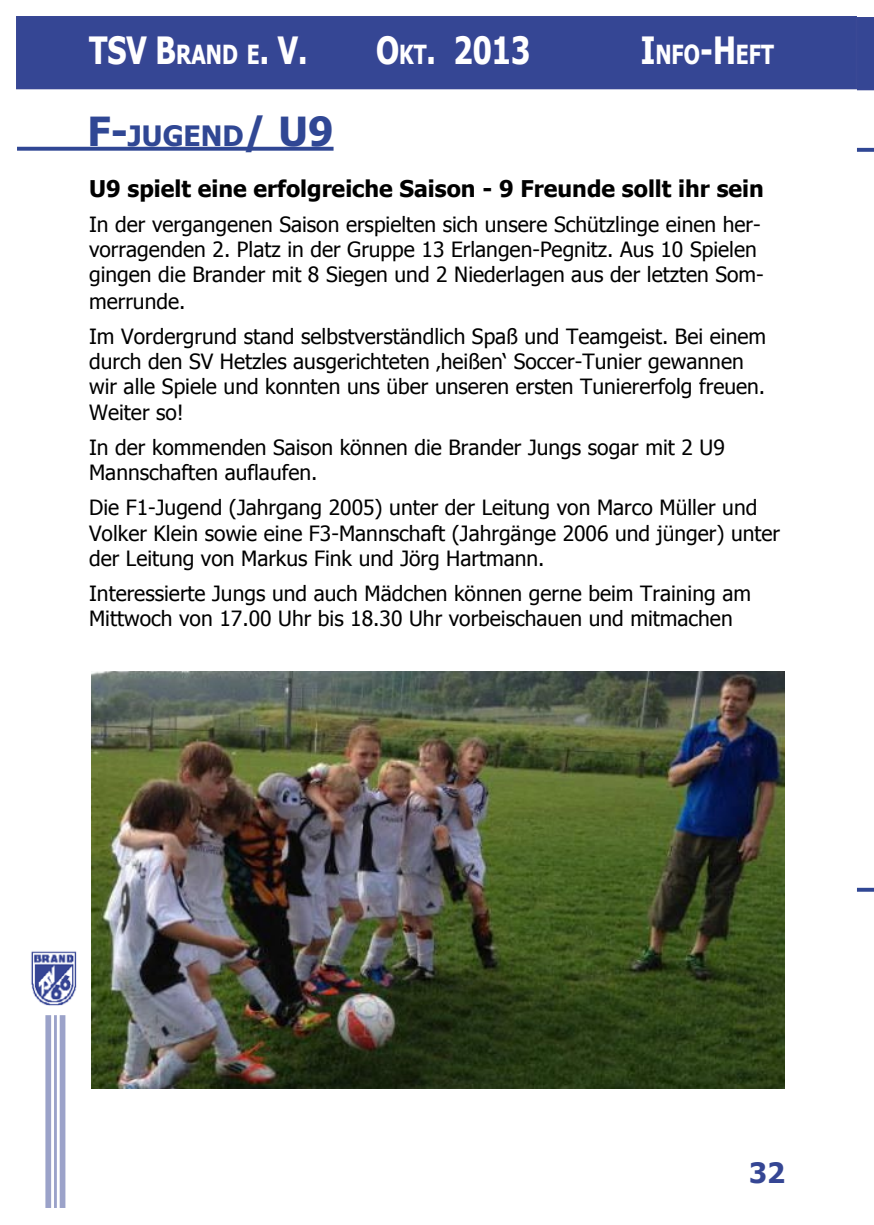
<style>
.page{position:relative;width:874px;height:1225px;background:#fff}
.page>*{position:absolute;margin:0;border:0;box-sizing:border-box;transform-origin:0 0}
.t1{font:700 37.6px "Tahoma";color:#fff;scale:.8 1}
.t2{font:700 28px "Tahoma";color:#304794}
.t3{font:700 28px "Tahoma";color:#354694}
.t4{font:700 26.2px "Tahoma";color:#fff;scale:.8 1}
.t5{font:700 23px "Tahoma";color:#000}
.t6{font:21px/25.6px "Tahoma";color:#000}
.s1{font-size:26.2px}
.s2{font-size:37.6px}
.s3{font-size:40px}
</style>
<div class="page">
<div style="left:17px;top:17px;width:838px;height:71px;background:#354694"></div>
<div style="left:16px;top:16px;width:840px;height:73px;border:2px solid #374694"></div>
<div style="left:60px;top:1015px;width:5px;height:193px;background:#9ba2c9"></div>
<hr style="left:54px;top:1015px;width:3px;height:193px;background:#374694">
<div style="left:45px;top:1015px;width:6px;height:193px;background:#9ba2c9"></div>
<img style="left:31px;top:951px;width:46px;height:55px">
<svg style="left:856px;top:17px;width:17px;height:73px"></svg>
<svg style="left:17px;top:147px;width:316px;height:4px"></svg>
<img style="left:92px;top:671px;width:692px;height:417px">
<svg style="left:857px;top:148px;width:16px;height:4px"></svg>
<svg style="left:857px;top:887px;width:16px;height:4px"></svg>
<h1 class="t1" style="left:89px;top:24px;width:274px">TSV B<span class="s1">rand e</span>. V.</h1>
<h1 class="t1" style="left:376px;top:24px;width:194px">O<span class="s1">kt</span>. 2013</h1>
<p class="t4" style="left:640px;top:37px;width:168px"><span class="s2">I</span>nfo<span class="s2">-H</span>eft</p>
<h2 class="t2" style="left:87px;top:116px;width:218px"><span class="s3">F-</span>jugend<span class="s3">/ U9</span></h2>
<p class="t5" style="left:89px;top:173px;width:676px">U9 spielt eine erfolgreiche Saison - 9 Freunde sollt ihr sein</p>
<p class="t6" style="left:89px;top:213px;width:675px">In der vergangenen Saison erspielten sich unsere Schützlinge einen her&shy;vorragenden 2. Platz in der Gruppe 13 Erlangen-Pegnitz. Aus 10 Spielen gingen die Brander mit 8 Siegen und 2 Niederlagen aus der letzten Som&shy;merrunde.</p>
<p class="t6" style="left:89px;top:324px;width:678px">Im Vordergrund stand selbstverständlich Spaß und Teamgeist. Bei einem durch den SV Hetzles ausgerichteten ‚heißen‘ Soccer-Tunier gewannen wir alle Spiele und konnten uns über unseren ersten Tuniererfolg freuen.<br>Weiter so!</p>
<p class="t6" style="left:89px;top:436px;width:637px">In der kommenden Saison können die Brander Jungs sogar mit 2 U9<br>Mannschaften auflaufen.</p>
<p class="t6" style="left:89px;top:496px;width:692px">Die F1-Jugend (Jahrgang 2005) unter der Leitung von Marco Müller und<br>Volker Klein sowie eine F3-Mannschaft (Jahrgänge 2006 und jünger) unter der Leitung von Markus Fink und Jörg Hartmann.</p>
<p class="t6" style="left:89px;top:581px;width:663px">Interessierte Jungs und auch Mädchen können gerne beim Training am<br>Mittwoch von 17.00 Uhr bis 18.30 Uhr vorbeischauen und mitmachen</p>
<h2 class="t3" style="left:748px;top:1152px;width:37px">32</h2>
</div>
